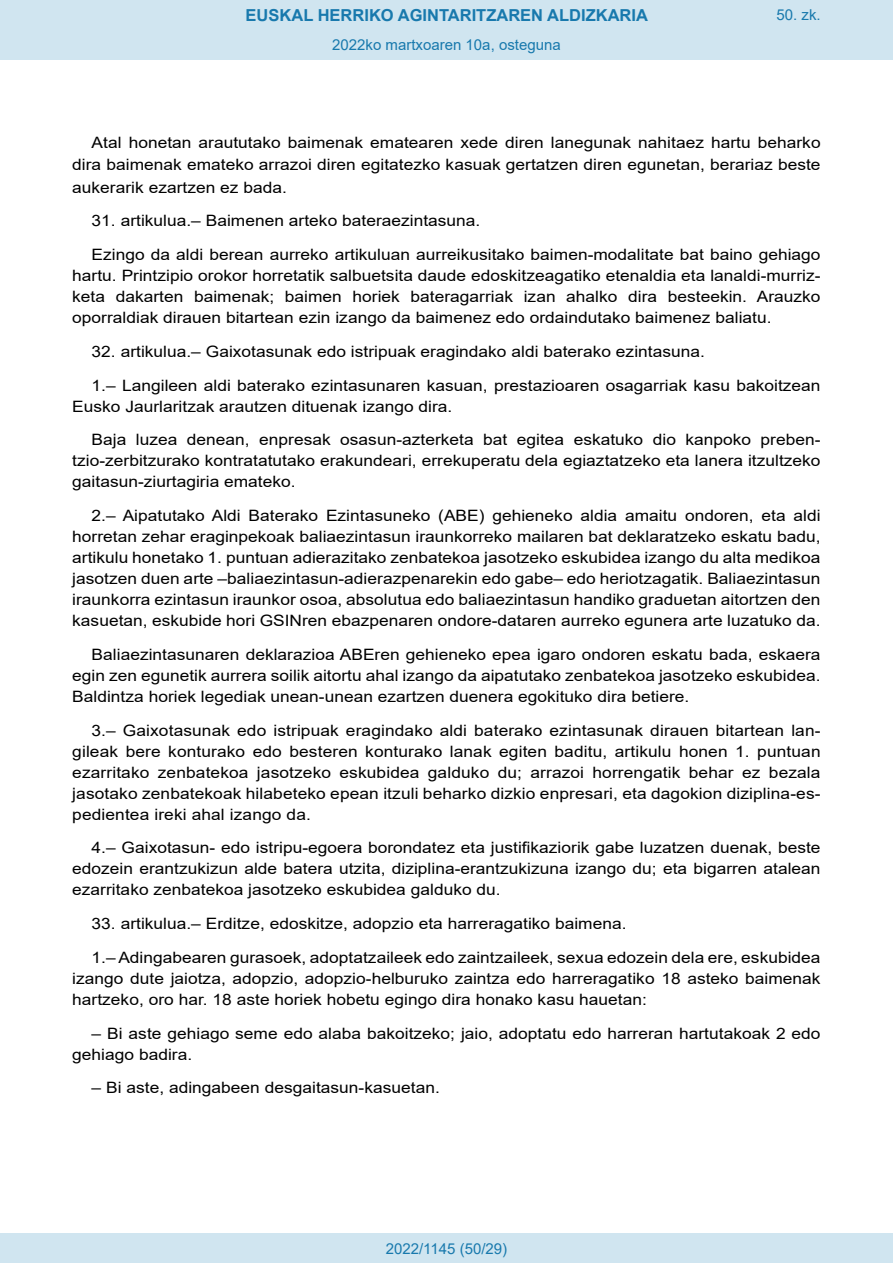
<style>
.page{position:relative;width:893px;height:1263px;background:#fff}
.page>*{position:absolute;margin:0;border:0;box-sizing:border-box;transform-origin:0 0}
.t1{font:700 16.5px "Arial";color:#1879ad}
.BOPVDetalle{font:15.6px/21px "Arial";color:#000;text-align:justify;scale:1.11 1}
.Paginacion_Centro{font:15px "Arial";color:#1879ad}
</style>
<div class="page">
<div style="left:0;top:0;width:893px;height:60px;background:#d0e5f0"></div>
<div style="left:0;top:1233px;width:893px;height:30px;background:#d0e5f0"></div>
<p class="t1" style="left:246px;top:3px;width:404px">EUSKAL HERRIKO AGINTARITZAREN ALDIZKARIA</p>
<p class="Paginacion_Centro" style="left:332px;top:35px;width:230px">2022ko martxoaren 10a, osteguna</p>
<p class="Paginacion_Centro" style="left:776px;top:5px;width:46px">50. zk.</p>
<p class="BOPVDetalle" style="left:72px;top:131px;width:676px;line-height:22.2px;text-indent:19px">Atal honetan araututako baimenak ematearen xede diren lanegunak nahitaez hartu beharko dira baimenak emateko arrazoi diren egitatezko kasuak gertatzen diren egunetan, berariaz beste aukerarik ezartzen ez bada.</p>
<p class="BOPVDetalle" style="left:92px;top:210px;width:352px">31. artikulua.– Baimenen arteko bateraezintasuna.</p>
<p class="BOPVDetalle" style="left:72px;top:244px;width:676px;text-indent:19px">Ezingo da aldi berean aurreko artikuluan aurreikusitako baimen-modalitate bat baino gehiago hartu. Printzipio orokor horretatik salbuetsita daude edoskitzeagatiko etenaldia eta lanaldi-murriz&shy;keta dakarten baimenak; baimen horiek bateragarriak izan ahalko dira besteekin. Arauzko oporraldiak dirauen bitartean ezin izango da baimenez edo ordaindutako baimenez baliatu.</p>
<p class="BOPVDetalle" style="left:92px;top:341px;width:554px">32. artikulua.– Gaixotasunak edo istripuak eragindako aldi baterako ezintasuna.</p>
<p class="BOPVDetalle" style="left:72px;top:374px;width:676px;text-indent:19px">1.– Langileen aldi baterako ezintasunaren kasuan, prestazioaren osagarriak kasu bakoitzean<br>Eusko Jaurlaritzak arautzen dituenak izango dira.</p>
<p class="BOPVDetalle" style="left:72px;top:429px;width:676px;text-indent:19px">Baja luzea denean, enpresak osasun-azterketa bat egitea eskatuko dio kanpoko preben&shy;tzio-zerbitzurako kontratatutako erakundeari, errekuperatu dela egiaztatzeko eta lanera itzultzeko gaitasun-ziurtagiria emateko.</p>
<p class="BOPVDetalle" style="left:72px;top:505px;width:676px;text-indent:19px">2.– Aipatutako Aldi Baterako Ezintasuneko (ABE) gehieneko aldia amaitu ondoren, eta aldi horretan zehar eraginpekoak baliaezintasun iraunkorreko mailaren bat deklaratzeko eskatu badu, artikulu honetako 1. puntuan adierazitako zenbatekoa jasotzeko eskubidea izango du alta medikoa jasotzen duen arte –baliaezintasun-adierazpenarekin edo gabe– edo heriotzagatik. Baliaezintasun iraunkorra ezintasun iraunkor osoa, absolutua edo baliaezintasun handiko graduetan aitortzen den kasuetan, eskubide hori GSINren ebazpenaren ondore-dataren aurreko egunera arte luzatuko da.</p>
<p class="BOPVDetalle" style="left:72px;top:644px;width:676px;text-indent:19px">Baliaezintasunaren deklarazioa ABEren gehieneko epea igaro ondoren eskatu bada, eskaera egin zen egunetik aurrera soilik aitortu ahal izango da aipatutako zenbatekoa jasotzeko eskubidea.<br>Baldintza horiek legediak unean-unean ezartzen duenera egokituko dira betiere.</p>
<p class="BOPVDetalle" style="left:72px;top:719px;width:676px;text-indent:19px">3.– Gaixotasunak edo istripuak eragindako aldi baterako ezintasunak dirauen bitartean lan&shy;gileak bere konturako edo besteren konturako lanak egiten baditu, artikulu honen 1. puntuan ezarritako zenbatekoa jasotzeko eskubidea galduko du; arrazoi horrengatik behar ez bezala jasotako zenbatekoak hilabeteko epean itzuli beharko dizkio enpresari, eta dagokion diziplina-es&shy;pedientea ireki ahal izango da.</p>
<p class="BOPVDetalle" style="left:72px;top:837px;width:676px;text-indent:19px">4.– Gaixotasun- edo istripu-egoera borondatez eta justifikaziorik gabe luzatzen duenak, beste edozein erantzukizun alde batera utzita, diziplina-erantzukizuna izango du; eta bigarren atalean ezarritako zenbatekoa jasotzeko eskubidea galduko du.</p>
<p class="BOPVDetalle" style="left:92px;top:913px;width:483px">33. artikulua.– Erditze, edoskitze, adopzio eta harreragatiko baimena.</p>
<p class="BOPVDetalle" style="left:72px;top:947px;width:676px;text-indent:19px">1.– Adingabearen gurasoek, adoptatzaileek edo zaintzaileek, sexua edozein dela ere, eskubidea izango dute jaiotza, adopzio, adopzio-helburuko zaintza edo harreragatiko 18 asteko baimenak hartzeko, oro har. 18 aste horiek hobetu egingo dira honako kasu hauetan:</p>
<p class="BOPVDetalle" style="left:72px;top:1022px;width:676px;text-indent:19px">– Bi aste gehiago seme edo alaba bakoitzeko; jaio, adoptatu edo harreran hartutakoak 2 edo gehiago badira.</p>
<p class="BOPVDetalle" style="left:92px;top:1077px;width:315px">– Bi aste, adingabeen desgaitasun-kasuetan.</p>
<p class="Paginacion_Centro" style="left:386px;top:1238px;width:123px">2022/1145 (50/29)</p>
</div>
